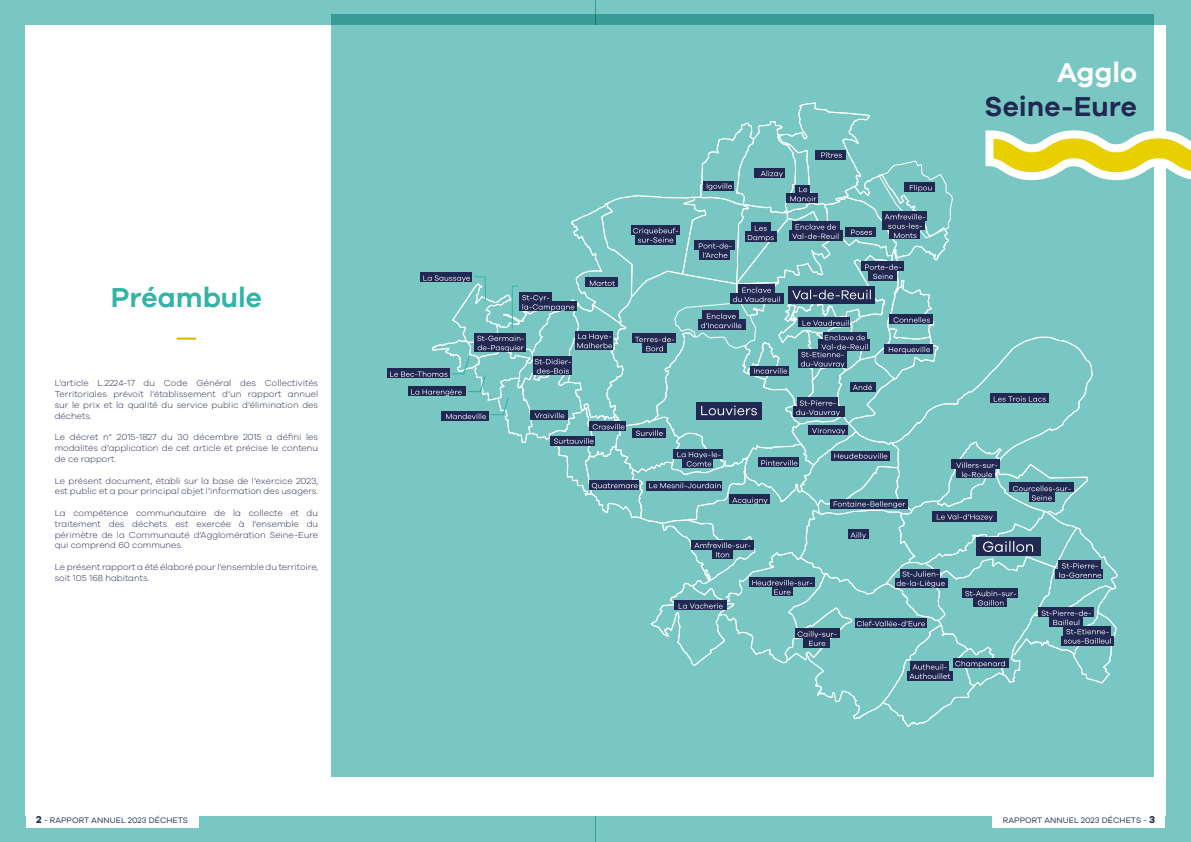
<style>
.page{position:relative;width:1191px;height:842px;background:#fff}
.page>*{position:absolute;margin:0;border:0;box-sizing:border-box;transform-origin:0 0}
.t1{font:600 28.3px "Galano Grotesque";color:#212851}
.t2{font:600 28.3px "Galano Grotesque";color:#33b4a7}
.t3{font:600 28.3px "Galano Grotesque";color:#fff}
.t4{font:300 9px/10.8px "Galano Grotesque";color:#212851;text-align:justify}
.t5{font:8.2px "Galano Grotesque";letter-spacing:.01em;color:#212851}
.s1{font-weight:700;font-size:10.2px}
</style>
<div class="page">
<div style="left:595px;top:0;width:596px;height:842px;background:#79c7c3"></div>
<div style="left:0;top:0;width:595px;height:842px;background:#79c7c3"></div>
<div style="left:595px;top:26px;width:570px;height:790px;background:#fff"></div>
<div style="left:26px;top:26px;width:569px;height:790px;background:#fff"></div>
<div style="left:26px;top:816px;width:172px;height:12px;background:#fff"></div>
<div style="left:992px;top:816px;width:173px;height:12px;background:#fff"></div>
<div style="left:331px;top:14px;width:823px;height:763px;background:#79c7c3"></div>
<div style="left:387px;top:369px;width:63px;height:9px;background:#212851"></div>
<svg style="left:177px;top:338px;width:19px;height:2px"></svg>
<svg style="left:390px;top:102px;width:801px;height:625px"></svg>
<h1 class="t2" style="left:111px;top:280px;width:153px">Préambule</h1>
<p class="t4" style="left:55px;top:378px;width:265px">L’article L.2224-17 du Code Général des Collectivités Territoriales prévoit l’établissement d’un rapport annuel sur le prix et la qualité du service public d’élimination des déchets.</p>
<p class="t4" style="left:55px;top:432px;width:265px">Le décret n° 2015-1827 du 30 décembre 2015 a défini les modalités d’application de cet article et précise le contenu de ce rapport.</p>
<p class="t4" style="left:55px;top:475px;width:265px">Le présent document, établi sur la base de l’exercice 2023, est public et a pour principal objet l’information des usagers.</p>
<p class="t4" style="left:55px;top:507px;width:265px">La compétence communautaire de la collecte et du traitement des déchets est exercée à l’ensemble du périmètre de la Communauté d’Agglomération Seine-Eure qui comprend 60 communes.</p>
<p class="t4" style="left:55px;top:561px;width:265px">Le présent rapport a été élaboré pour l’ensemble du territoire, soit 105 168 habitants.</p>
<h1 class="t3" style="left:1057px;top:55px;width:81px">Agglo</h1>
<h1 class="t1" style="left:984px;top:89px;width:154px">Seine-Eure</h1>
<p class="t5" style="left:36px;top:815px;width:154px"><span class="s1">2</span> - RAPPORT ANNUEL 2023 DÉCHETS</p>
<p class="t5" style="left:1002px;top:815px;width:154px">RAPPORT ANNUEL 2023 DÉCHETS - <span class="s1">3</span></p>
</div>
